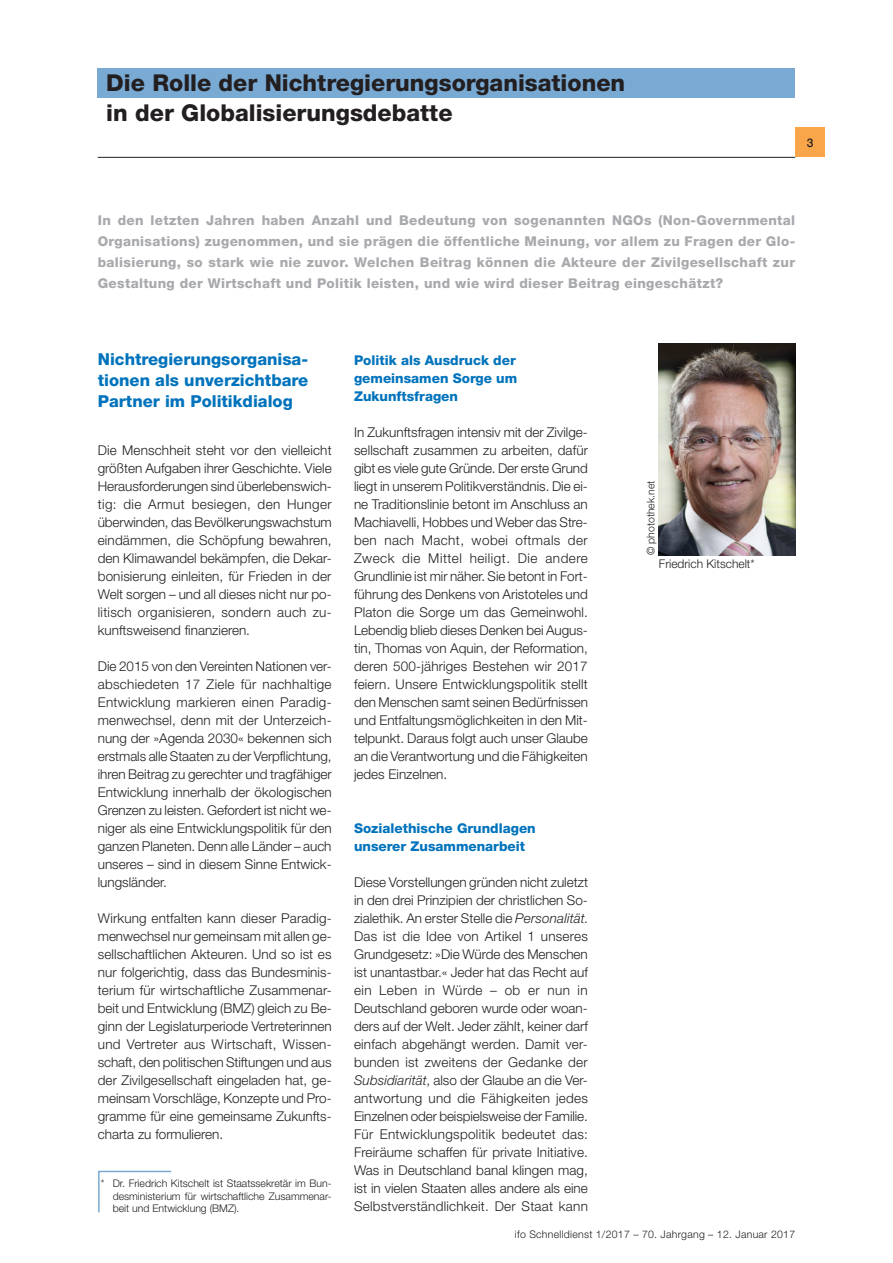
<style>
.page{position:relative;width:893px;height:1263px;background:#fff}
.page>*{position:absolute;margin:0;border:0;box-sizing:border-box;transform-origin:0 0}
.Headline_innen{font:800 23.25px "Helvetica Neue LT Std";color:#231f20}
.Überschrift_11_pt{font:800 16.5px "Helvetica Neue LT Std";color:#0073bc}
.Fliesstext{font:300 13.5px/18px "Helvetica Neue LT Std";color:#231f20;text-align:justify}
.Lead-In_grau{font:800 13.5px/21px "Helvetica Neue LT Std";letter-spacing:.025em;color:#a8a9ad;text-align:justify}
.Überschrift_9_pt{font:800 13.5px/18px "Helvetica Neue LT Std";color:#0073bc;text-align:justify}
.Autor-Foto{font:300 12px "Helvetica Neue LT Std";color:#231f20}
.t1{font:500 12px "Helvetica Neue LT Std";color:#231f20}
.Fussnote{font:300 10.5px/12.8px "Helvetica Neue LT Std";color:#231f20;text-align:justify}
.Fussnote-2{font:300 10.5px "Helvetica Neue LT Std";letter-spacing:.025em;color:#231f20}
.Literatur{font:300 10.5px "Helvetica Neue LT Std";color:#231f20}
.s1{font-style:italic}
</style>
<div class="page">
<hr style="left:98px;top:157px;width:697px;height:1px;background:#231f20">
<div style="left:795px;top:128px;width:30px;height:29px;background:#f9a64a"></div>
<div style="left:98px;top:68px;width:697px;height:30px;background:#79aad4"></div>
<img style="left:659px;top:343px;width:136px;height:213px">
<svg style="left:98px;top:1170px;width:74px;height:43px"></svg>
<p class="Headline_innen" style="left:106px;top:69px;width:520px">Die Rolle der Nichtregierungsorganisationen</p>
<p class="Headline_innen" style="left:106px;top:99px;width:348px">in der Globalisierungsdebatte</p>
<p class="t1" style="left:807px;top:135px;width:8px">3</p>
<p class="Lead-In_grau" style="left:98px;top:210px;width:699px">In den letzten Jahren haben Anzahl und Bedeutung von sogenannten NGOs (Non-Governmental Organisations) zugenommen, und sie prägen die öffentliche Meinung, vor allem zu Fragen der Glo&shy;balisierung, so stark wie nie zuvor. Welchen Beitrag können die Akteure der Zivilgesellschaft zur Gestaltung der Wirtschaft und Politik leisten, und wie wird dieser Beitrag eingeschätzt?</p>
<p class="Überschrift_11_pt" style="left:98px;top:349px;width:212px">Nichtregierungsorganisa-</p>
<p class="Überschrift_11_pt" style="left:98px;top:370px;width:212px">tionen als unverzichtbare</p>
<p class="Überschrift_11_pt" style="left:98px;top:391px;width:196px">Partner im Politikdialog</p>
<p class="Fliesstext" style="left:98px;top:441px;width:235px">Die Menschheit steht vor den vielleicht größten Aufgaben ihrer Geschichte. Viele Herausforderungen sind überlebenswich&shy;tig: die Armut besiegen, den Hunger überwinden, das Bevölkerungswachstum eindämmen, die Schöpfung bewahren, den Klimawandel bekämpfen, die Dekar&shy;bonisierung einleiten, für Frieden in der Welt sorgen – und all dieses nicht nur po&shy;litisch organisieren, sondern auch zu&shy;kunftsweisend finanzieren.</p>
<p class="Fliesstext" style="left:98px;top:657px;width:236px">Die 2015 von den Vereinten Nationen ver&shy;abschiedeten 17 Ziele für nachhaltige Entwicklung markieren einen Paradig&shy;menwechsel, denn mit der Unterzeich&shy;nung der »Agenda 2030« bekennen sich erstmals alle Staaten zu der Verpflichtung, ihren Beitrag zu gerechter und tragfähiger Entwicklung innerhalb der ökologischen Grenzen zu leisten. Gefordert ist nicht we&shy;niger als eine Entwicklungspolitik für den ganzen Planeten. Denn alle Länder – auch unseres – sind in diesem Sinne Entwick&shy;lungsländer.</p>
<p class="Fliesstext" style="left:98px;top:909px;width:235px">Wirkung entfalten kann dieser Paradig&shy;menwechsel nur gemeinsam mit allen ge&shy;sellschaftlichen Akteuren. Und so ist es nur folgerichtig, dass das Bundesminis&shy;terium für wirtschaftliche Zusammenar&shy;beit und Entwicklung (BMZ) gleich zu Be&shy;ginn der Legislaturperiode Vertreterinnen und Vertreter aus Wirtschaft, Wissen&shy;schaft, den politischen Stiftungen und aus der Zivilgesellschaft eingeladen hat, ge&shy;meinsam Vorschläge, Konzepte und Pro&shy;gramme für eine gemeinsame Zukunfts&shy;charta zu formulieren.</p>
<p class="Fussnote" style="left:113px;top:1176px;width:220px;text-indent:-12px">* Dr. Friedrich Kitschelt ist Staatssekretär im Bun&shy;desministerium für wirtschaftliche Zusammenar&shy;beit und Entwicklung (BMZ).</p>
<p class="Überschrift_9_pt" style="left:354px;top:351px;width:165px">Politik als Ausdruck der gemeinsamen Sorge um Zukunftsfragen</p>
<p class="Fliesstext" style="left:354px;top:423px;width:236px">In Zukunftsfragen intensiv mit der Zivilge&shy;sellschaft zusammen zu arbeiten, dafür gibt es viele gute Gründe. Der erste Grund liegt in unserem Politikverständnis. Die ei&shy;ne Traditionslinie betont im Anschluss an Machiavelli, Hobbes und Weber das Stre&shy;ben nach Macht, wobei oftmals der Zweck die Mittel heiligt. Die andere Grundlinie ist mir näher. Sie betont in Fort&shy;führung des Denkens von Aristoteles und Platon die Sorge um das Gemeinwohl.<br>Lebendig blieb dieses Denken bei Augus&shy;tin, Thomas von Aquin, der Reformation, deren 500-jähriges Bestehen wir 2017 feiern. Unsere Entwicklungspolitik stellt den Menschen samt seinen Bedürfnissen und Entfaltungsmöglichkeiten in den Mit&shy;telpunkt. Daraus folgt auch unser Glaube an die Verantwortung und die Fähigkeiten jedes Einzelnen.</p>
<p class="Überschrift_9_pt" style="left:354px;top:819px;width:183px">Sozialethische Grundlagen unserer Zusammenarbeit</p>
<p class="Fliesstext" style="left:354px;top:873px;width:236px">Diese Vorstellungen gründen nicht zuletzt in den drei Prinzipien der christlichen So&shy;zialethik. An erster Stelle die <span class="s1">Personalität</span>.<br>Das ist die Idee von Artikel 1 unseres Grundgesetz: »Die Würde des Menschen ist unantastbar.« Jeder hat das Recht auf ein Leben in Würde – ob er nun in Deutschland geboren wurde oder woan&shy;ders auf der Welt. Jeder zählt, keiner darf einfach abgehängt werden. Damit ver&shy;bunden ist zweitens der Gedanke der <span class="s1">Subsidiarität</span>, also der Glaube an die Ver&shy;antwortung und die Fähigkeiten jedes Einzelnen oder beispielsweise der Familie.<br>Für Entwicklungspolitik bedeutet das:<br>Freiräume schaffen für private Initiative.<br>Was in Deutschland banal klingen mag, ist in vielen Staaten alles andere als eine Selbstverständlichkeit. Der Staat kann</p>
<p class="Literatur" style="left:644px;top:555px;width:76px;rotate:-90deg">© photothek.net</p>
<p class="Autor-Foto" style="left:659px;top:556px;width:97px">Friedrich Kitschelt*</p>
<p class="Fussnote-2" style="left:515px;top:1228px;width:282px">ifo Schnelldienst 1/2017 – 70. Jahrgang – 12. Januar 2017</p>
</div>
